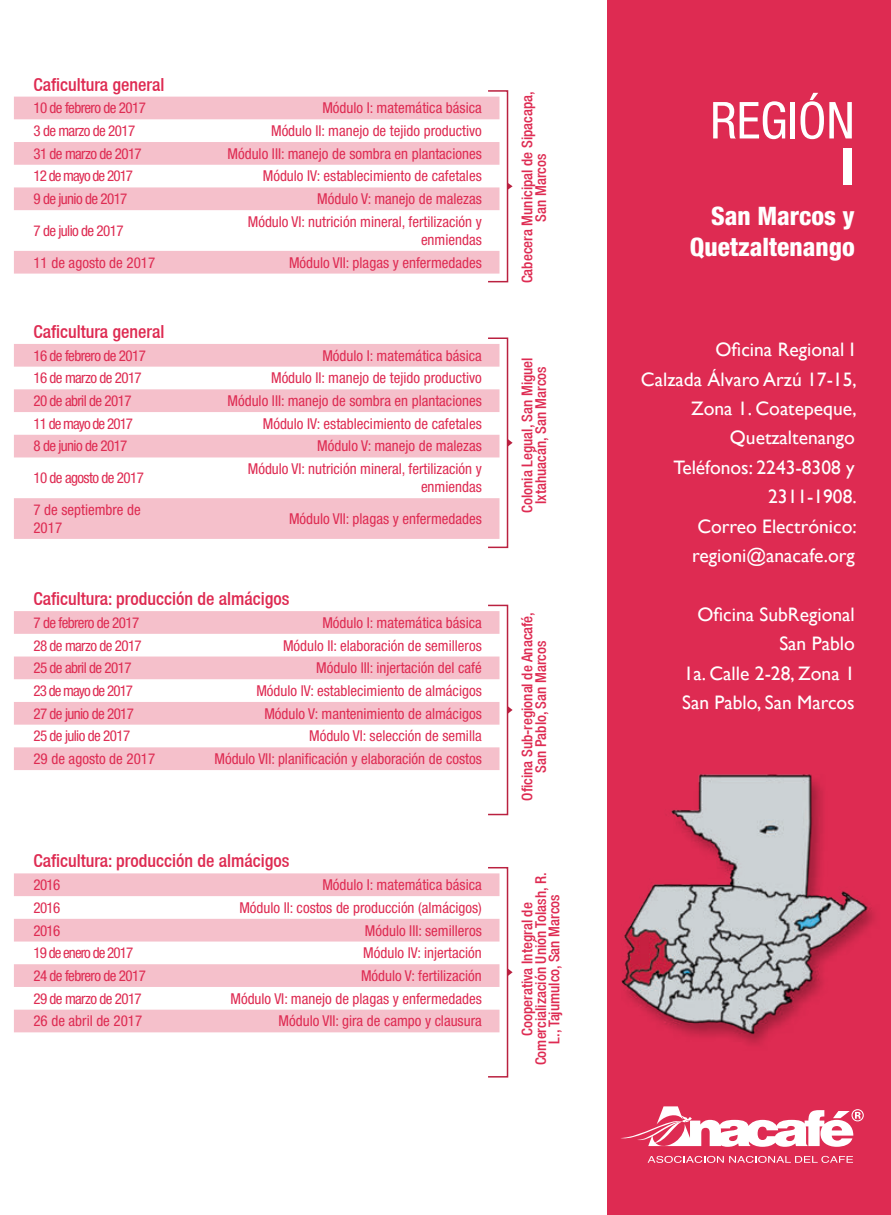
<style>
.page{position:relative;width:891px;height:1215px;background:#fff}
.page>*{position:absolute;margin:0;border:0;box-sizing:border-box;transform-origin:0 0}
.t1{font:condensed 51px "Helvetica Neue LT Std";color:#fff}
.t2{font:800 condensed 51px "Helvetica Neue LT Std";color:#fff}
.t3{font:800 condensed 25.5px "Helvetica Neue LT Std";color:#fff}
.t4{font:19.5px/29.4px "Gill Sans";color:#fff;text-align:right}
.t5{font:500 condensed 18px "Helvetica Neue LT";color:#de2b52}
.t6{font:condensed 15px/18px "Helvetica Neue LT Std";color:#de2b52;text-align:right}
.t7{font:condensed 15px "Helvetica Neue LT Std";letter-spacing:-.04em;color:#de2b52}
.t8{font:500 condensed 15px/13.5px "Helvetica Neue LT";color:#de2b52;text-align:center}
.t9{font:condensed 15px "Helvetica Neue LT Std";letter-spacing:-.06em;color:#de2b52}
</style>
<div class="page">
<div style="left:608px;top:0;width:283px;height:1215px;background:#de2b52"></div>
<svg style="left:621px;top:1106px;width:243px;height:41px"></svg>
<svg style="left:648px;top:1156px;width:205px;height:7px"></svg>
<img style="left:607px;top:757px;width:268px;height:310px">
<svg style="left:14px;top:97px;width:486px;height:113px;fill:#f5c0cb"></svg>
<div style="left:14px;top:251px;width:486px;height:23px;background:#f5c0cb"></div>
<div style="left:487px;top:90px;width:21px;height:192px;border:2px solid #ba2140"></div>
<svg style="left:507px;top:183px;width:6px;height:7px"></svg>
<svg style="left:14px;top:344px;width:486px;height:113px;fill:#f5c0cb"></svg>
<div style="left:14px;top:498px;width:486px;height:41px;background:#f5c0cb"></div>
<div style="left:487px;top:338px;width:21px;height:210px;border:2px solid #ba2140"></div>
<svg style="left:507px;top:439px;width:6px;height:8px"></svg>
<svg style="left:14px;top:611px;width:486px;height:114px;fill:#f5c0cb"></svg>
<div style="left:14px;top:747px;width:486px;height:23px;background:#f5c0cb"></div>
<div style="left:487px;top:605px;width:21px;height:210px;border:2px solid #ba2140"></div>
<svg style="left:507px;top:706px;width:6px;height:8px"></svg>
<svg style="left:14px;top:873px;width:486px;height:114px;fill:#f5c0cb"></svg>
<div style="left:14px;top:1010px;width:486px;height:22px;background:#f5c0cb"></div>
<div style="left:487px;top:867px;width:21px;height:211px;border:2px solid #ba2140"></div>
<svg style="left:507px;top:968px;width:6px;height:8px"></svg>
<p class="t5" style="left:33px;top:73px;width:133px">Caficultura general</p>
<p class="t7" style="left:33px;top:99px;width:114px">10 de febrero de 2017</p>
<p class="t6" style="left:322px;top:99px;width:161px">Módulo I: matemática básica</p>
<p class="t7" style="left:33px;top:122px;width:103px">3 de marzo de 2017</p>
<p class="t6" style="left:271px;top:122px;width:212px">Módulo II: manejo de tejido productivo</p>
<p class="t7" style="left:33px;top:145px;width:110px">31 de marzo de 2017</p>
<p class="t6" style="left:228px;top:144px;width:256px">Módulo III: manejo de sombra en plantaciones</p>
<p class="t9" style="left:33px;top:167px;width:101px">12 de mayo de 2017</p>
<p class="t6" style="left:263px;top:167px;width:221px">Módulo IV: establecimiento de cafetales</p>
<p class="t7" style="left:33px;top:190px;width:96px">9 de junio de 2017</p>
<p class="t6" style="left:317px;top:190px;width:166px">Módulo V: manejo de malezas</p>
<p class="t7" style="left:33px;top:222px;width:92px">7 de julio de 2017</p>
<p class="t6" style="left:248px;top:212px;width:236px">Módulo VI: nutrición mineral, fertilización y enmiendas</p>
<p class="t6" style="left:33px;top:253px;width:123px">11 de agosto de 2017</p>
<p class="t6" style="left:289px;top:253px;width:194px">Módulo VII: plagas y enfermedades</p>
<p class="t5" style="left:33px;top:321px;width:133px">Caficultura general</p>
<p class="t7" style="left:33px;top:347px;width:114px">16 de febrero de 2017</p>
<p class="t6" style="left:322px;top:346px;width:161px">Módulo I: matemática básica</p>
<p class="t7" style="left:33px;top:369px;width:110px">16 de marzo de 2017</p>
<p class="t6" style="left:271px;top:369px;width:212px">Módulo II: manejo de tejido productivo</p>
<p class="t7" style="left:33px;top:392px;width:100px">20 de abril de 2017</p>
<p class="t6" style="left:228px;top:392px;width:256px">Módulo III: manejo de sombra en plantaciones</p>
<p class="t9" style="left:33px;top:415px;width:101px">11 de mayo de 2017</p>
<p class="t6" style="left:263px;top:414px;width:221px">Módulo IV: establecimiento de cafetales</p>
<p class="t7" style="left:33px;top:438px;width:96px">8 de junio de 2017</p>
<p class="t6" style="left:317px;top:437px;width:166px">Módulo V: manejo de malezas</p>
<p class="t7" style="left:33px;top:469px;width:112px">10 de agosto de 2017</p>
<p class="t6" style="left:248px;top:460px;width:236px">Módulo VI: nutrición mineral, fertilización y enmiendas</p>
<p class="t6" style="left:33px;top:501px;width:109px;text-align:left">7 de septiembre de<br>2017</p>
<p class="t6" style="left:289px;top:510px;width:194px">Módulo VII: plagas y enfermedades</p>
<p class="t5" style="left:33px;top:588px;width:258px">Caficultura: producción de almácigos</p>
<p class="t7" style="left:33px;top:614px;width:107px">7 de febrero de 2017</p>
<p class="t6" style="left:322px;top:613px;width:161px">Módulo I: matemática básica</p>
<p class="t7" style="left:33px;top:637px;width:110px">28 de marzo de 2017</p>
<p class="t6" style="left:283px;top:636px;width:200px">Módulo II: elaboración de semilleros</p>
<p class="t7" style="left:33px;top:659px;width:100px">25 de abril de 2017</p>
<p class="t6" style="left:316px;top:659px;width:167px">Módulo III: injertación del café</p>
<p class="t9" style="left:33px;top:682px;width:101px">23 de mayo de 2017</p>
<p class="t6" style="left:256px;top:682px;width:227px">Módulo IV: establecimiento de almácigos</p>
<p class="t7" style="left:33px;top:705px;width:102px">27 de junio de 2017</p>
<p class="t6" style="left:264px;top:704px;width:219px">Módulo V: mantenimiento de almácigos</p>
<p class="t7" style="left:33px;top:727px;width:98px">25 de julio de 2017</p>
<p class="t6" style="left:309px;top:727px;width:174px">Módulo VI: selección de semilla</p>
<p class="t6" style="left:33px;top:750px;width:123px">29 de agosto de 2017</p>
<p class="t6" style="left:214px;top:750px;width:269px">Módulo VII: planificación y elaboración de costos</p>
<p class="t5" style="left:33px;top:850px;width:258px">Caficultura: producción de almácigos</p>
<p class="t6" style="left:33px;top:876px;width:28px">2016</p>
<p class="t6" style="left:322px;top:876px;width:161px">Módulo I: matemática básica</p>
<p class="t6" style="left:33px;top:898px;width:28px">2016</p>
<p class="t6" style="left:239px;top:898px;width:244px">Módulo II: costos de producción (almácigos)</p>
<p class="t6" style="left:33px;top:921px;width:28px">2016</p>
<p class="t6" style="left:365px;top:921px;width:118px">Módulo III: semilleros</p>
<p class="t9" style="left:33px;top:944px;width:101px">19 de enero de 2017</p>
<p class="t6" style="left:363px;top:944px;width:120px">Módulo IV: injertación</p>
<p class="t7" style="left:33px;top:967px;width:114px">24 de febrero de 2017</p>
<p class="t6" style="left:361px;top:967px;width:122px">Módulo V: fertilización</p>
<p class="t7" style="left:33px;top:990px;width:110px">29 de marzo de 2017</p>
<p class="t6" style="left:230px;top:989px;width:253px">Módulo VI: manejo de plagas y enfermedades</p>
<p class="t6" style="left:33px;top:1012px;width:110px">26 de abril de 2017</p>
<p class="t6" style="left:279px;top:1012px;width:205px">Módulo VII: gira de campo y clausura</p>
<p class="t8" style="left:520px;top:283px;width:193px;rotate:-90deg">Cabecera Municipal de Sipacapa,<br>San Marcos</p>
<p class="t8" style="left:520px;top:513px;width:157px;rotate:-90deg">Colonia Legual, San Miguel<br>Ixtahuacán, San Marcos</p>
<p class="t8" style="left:520px;top:801px;width:190px;rotate:-90deg">Oficina Sub-regional de Anacafé,<br>San Pablo, San Marcos</p>
<p class="t8" style="left:520px;top:1065px;width:194px;rotate:-90deg">Cooperativa Integral de<br>Comercialización Unión Tolash, R.<br>L., Tajumulco, San Marcos</p>
<p class="t1" style="left:710px;top:91px;width:146px">REGIÓN</p>
<p class="t2" style="left:841px;top:135px;width:16px">I</p>
<p class="t3" style="left:711px;top:200px;width:145px">San Marcos y</p>
<p class="t3" style="left:690px;top:231px;width:166px">Quetzaltenango</p>
<p class="t4" style="left:716px;top:335px;width:141px">Oficina Regional I</p>
<p class="t4" style="left:641px;top:365px;width:217px">Calzada Álvaro Arzú 17-15,</p>
<p class="t4" style="left:691px;top:394px;width:167px">Zona 1. Coatepeque,</p>
<p class="t4" style="left:730px;top:423px;width:126px">Quetzaltenango</p>
<p class="t4" style="left:674px;top:453px;width:185px">Teléfonos: 2243-8308 y<br>2311-1908.</p>
<p class="t4" style="left:697px;top:512px;width:161px">Correo Electrónico:</p>
<p class="t4" style="left:692px;top:541px;width:164px">regioni@anacafe.org</p>
<p class="t4" style="left:697px;top:600px;width:159px">Oficina SubRegional</p>
<p class="t4" style="left:779px;top:629px;width:77px">San Pablo</p>
<p class="t4" style="left:684px;top:659px;width:173px">1a. Calle 2-28, Zona 1</p>
<p class="t4" style="left:682px;top:688px;width:174px">San Pablo, San Marcos</p>
</div>
